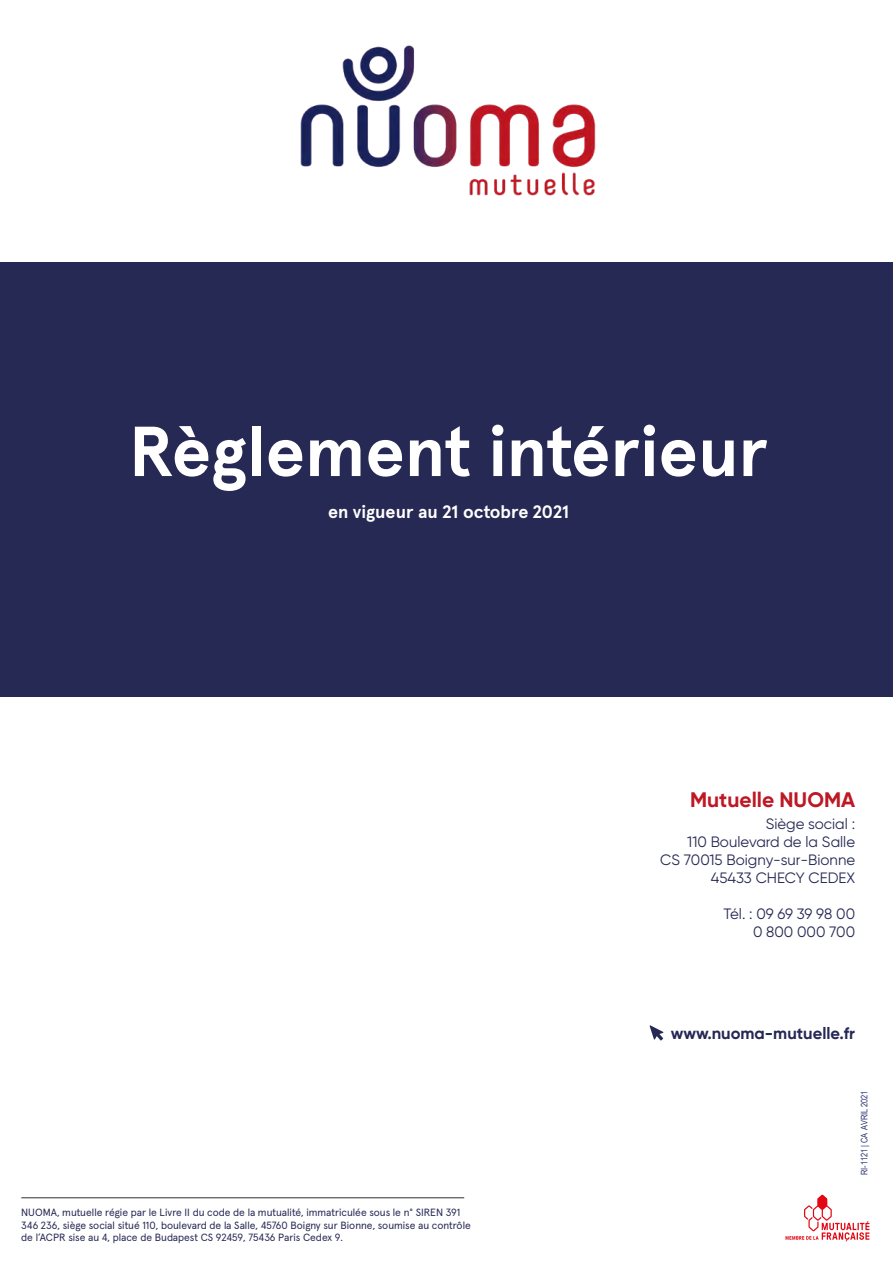
<style>
.page{position:relative;width:893px;height:1263px;background:#fff}
.page>*{position:absolute;margin:0;border:0;box-sizing:border-box;transform-origin:0 0}
.t1{font:700 70.5px "Apercu";color:#fff}
.t2{font:700 21px "Gilroy";color:#bd1824}
.t3{font:700 18px "Apercu";color:#fff}
.t4{font:700 16.5px "Gilroy";color:#252854}
.t5{font:15px/18px "Gilroy";color:#262953;text-align:right}
.t6{font:10.5px/12.6px "Apercu";color:#252854}
.t7{font:9px "Arial Narrow";color:#2a3172}
</style>
<div class="page">
<div style="left:0;top:262px;width:893px;height:435px;background:#262953"></div>
<img style="left:300px;top:45px;width:296px;height:151px">
<svg style="left:649px;top:1025px;width:14px;height:15px"></svg>
<svg style="left:785px;top:1194px;width:84px;height:47px"></svg>
<hr style="left:21px;top:1197px;width:443px;height:1px;background:#333232">
<h1 class="t1" style="left:129px;top:396px;width:640px">Règlement intérieur</h1>
<h3 class="t3" style="left:328px;top:498px;width:243px">en vigueur au 21 octobre 2021</h3>
<h2 class="t2" style="left:690px;top:787px;width:167px">Mutuelle NUOMA</h2>
<h3 class="t5" style="left:660px;top:814px;width:196px">Siège social :<br>110 Boulevard de la Salle<br>CS 70015 Boigny-sur-Bionne<br>45433 CHECY CEDEX</h3>
<h3 class="t5" style="left:723px;top:904px;width:133px">Tél. : 09 69 39 98 00<br>0 800 000 700</h3>
<h3 class="t4" style="left:671px;top:1023px;width:186px">www.nuoma-mutuelle.fr</h3>
<p class="t6" style="left:21px;top:1205px;width:451px">NUOMA, mutuelle régie par le Livre II du code de la mutualité, immatriculée sous le n° SIREN 391<br>346 236, siège social situé 110, boulevard de la Salle, 45760 Boigny sur Bionne, soumise au contrôle de l’ACPR sise au 4, place de Budapest CS 92459, 75436 Paris Cedex 9.</p>
<p class="t7" style="left:858px;top:1175px;width:86px;rotate:-90deg">RI-1121 | CA AVRIL 2021</p>
</div>
